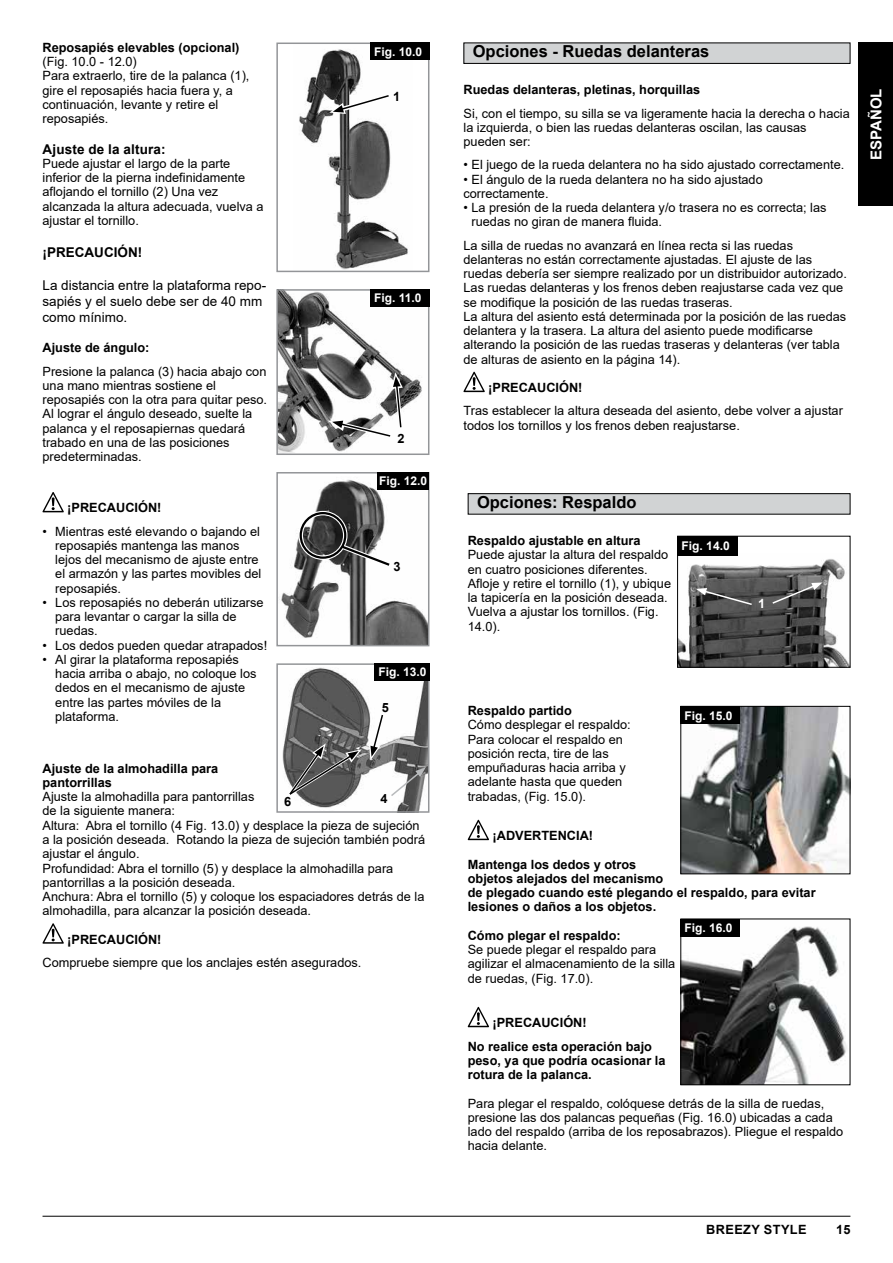
<style>
.page{position:relative;width:893px;height:1263px;background:#fff}
.page>*{position:absolute;margin:0;border:0;box-sizing:border-box;transform-origin:0 0}
.t1{font:700 16.5px "Arial";color:#000}
.t2{font:700 15px "Arial";color:#fff}
.t3{font:13.5px/16.2px "Arial";color:#000}
.t4{font:700 13.5px "Arial";letter-spacing:.01em;color:#000}
.t5{font:12.75px/14.2px "Arial";color:#000}
.t6{font:700 12.75px/14.2px "Arial";color:#000}
.t7{font:700 12.75px "Arial";letter-spacing:.035em;color:#000}
.t8{font:700 12.75px "Arial";color:#fff}
.t9{font:700 12px "Arial";color:#fff}
</style>
<div class="page">
<hr style="left:43px;top:1216px;width:807px;height:1px;background:#000">
<div style="left:859px;top:43px;width:34px;height:163px;background:#000"></div>
<svg style="left:463px;top:372px;width:22px;height:20px"></svg>
<div style="left:464px;top:43px;width:386px;height:20px;background:#d1d3d4"></div>
<div style="left:463px;top:43px;width:387px;height:21px;border:1px solid #000"></div>
<div style="left:468px;top:494px;width:382px;height:20px;background:#d1d3d4"></div>
<div style="left:468px;top:493px;width:382px;height:21px;border:1px solid #000"></div>
<svg style="left:468px;top:820px;width:21px;height:20px"></svg>
<svg style="left:468px;top:1007px;width:21px;height:20px"></svg>
<img style="left:682px;top:708px;width:166px;height:164px">
<div style="left:680px;top:706px;width:170px;height:168px;border:1px solid #000"></div>
<div style="left:680px;top:707px;width:60px;height:17px;background:#000"></div>
<img style="left:682px;top:926px;width:165px;height:157px">
<div style="left:680px;top:918px;width:170px;height:167px;border:1px solid #000"></div>
<div style="left:680px;top:919px;width:60px;height:17px;background:#000"></div>
<img style="left:679px;top:555px;width:169px;height:111px">
<div style="left:677px;top:536px;width:173px;height:132px;border:1px solid #000"></div>
<div style="left:677px;top:536px;width:61px;height:19px;background:#000"></div>
<svg style="left:769px;top:565px;width:53px;height:72px;background:#555"></svg>
<svg style="left:696px;top:588px;width:57px;height:18px"></svg>
<svg style="left:43px;top:492px;width:21px;height:20px"></svg>
<svg style="left:43px;top:923px;width:21px;height:21px"></svg>
<img style="left:299px;top:49px;width:109px;height:220px">
<div style="left:276px;top:43px;width:153px;height:229px;border:2px solid #939598"></div>
<img style="left:279px;top:292px;width:147px;height:160px">
<div style="left:276px;top:289px;width:153px;height:166px;border:2px solid #939598"></div>
<img style="left:279px;top:477px;width:147px;height:166px">
<div style="left:276px;top:472px;width:153px;height:174px;border:2px solid #939598"></div>
<div style="left:370px;top:43px;width:59px;height:17px;background:#000"></div>
<div style="left:370px;top:289px;width:59px;height:17px;background:#000"></div>
<div style="left:378px;top:472px;width:51px;height:17px;background:#000"></div>
<svg style="left:329px;top:92px;width:61px;height:23px"></svg>
<svg style="left:328px;top:372px;width:77px;height:68px"></svg>
<div style="left:298px;top:511px;width:49px;height:49px;border:4px solid #fff;border-radius:50%"></div>
<div style="left:300px;top:512px;width:46px;height:47px;border:2px solid #000;border-radius:50%"></div>
<svg style="left:337px;top:541px;width:58px;height:30px"></svg>
<img style="left:282px;top:668px;width:144px;height:142px">
<div style="left:276px;top:663px;width:153px;height:150px;border:2px solid #939598"></div>
<div style="left:374px;top:663px;width:55px;height:17px;background:#000"></div>
<svg style="left:389px;top:767px;width:37px;height:31px"></svg>
<svg style="left:369px;top:713px;width:16px;height:47px"></svg>
<svg style="left:286px;top:743px;width:76px;height:55px;background:#686868"></svg>
<p class="t6" style="left:43px;top:40px;width:198px">Reposapiés elevables (opcional)</p>
<p class="t5" style="left:43px;top:54px;width:208px">(Fig. 10.0 - 12.0)<br>Para extraerlo, tire de la palanca (1), gire el reposapiés hacia fuera y, a continuación, levante y retire el reposapiés.</p>
<p class="t4" style="left:43px;top:139px;width:124px">Ajuste de la altura:</p>
<p class="t5" style="left:43px;top:156px;width:223px">Puede ajustar el largo de la parte inferior de la pierna indefinidamente aflojando el tornillo (2) Una vez alcanzada la altura adecuada, vuelva a ajustar el tornillo.</p>
<p class="t4" style="left:43px;top:243px;width:101px">¡PRECAUCIÓN!</p>
<p class="t3" style="left:43px;top:277px;width:225px">La distancia entre la plataforma repo&shy;sapiés y el suelo debe ser de 40 mm como mínimo.</p>
<p class="t6" style="left:43px;top:341px;width:108px">Ajuste de ángulo:</p>
<p class="t5" style="left:43px;top:364px;width:226px">Presione la palanca (3) hacia abajo con una mano mientras sostiene el reposapiés con la otra para quitar peso.<br>Al lograr el ángulo deseado, suelte la palanca y el reposapiernas quedará trabado en una de las posiciones predeterminadas.</p>
<p class="t6" style="left:67px;top:501px;width:96px">¡PRECAUCIÓN!</p>
<p class="t5" style="left:55px;top:524px;width:208px;text-indent:-13px">• Mientras esté elevando o bajando el reposapiés mantenga las manos lejos del mecanismo de ajuste entre el armazón y las partes movibles del reposapiés.</p>
<p class="t5" style="left:55px;top:595px;width:210px;text-indent:-13px">• Los reposapiés no deberán utilizarse para levantar o cargar la silla de ruedas.</p>
<p class="t5" style="left:43px;top:638px;width:226px">• Los dedos pueden quedar atrapados!</p>
<p class="t5" style="left:55px;top:652px;width:203px;text-indent:-13px">• Al girar la plataforma reposapiés hacia arriba o abajo, no coloque los dedos en el mecanismo de ajuste entre las partes móviles de la plataforma.</p>
<p class="t9" style="left:374px;top:43px;width:50px">Fig. 10.0</p>
<p class="t6" style="left:393px;top:89px;width:9px">1</p>
<p class="t9" style="left:374px;top:290px;width:49px">Fig. 11.0</p>
<p class="t6" style="left:397px;top:431px;width:9px">2</p>
<p class="t9" style="left:379px;top:472px;width:50px">Fig. 12.0</p>
<p class="t6" style="left:393px;top:560px;width:9px">3</p>
<p class="t9" style="left:378px;top:664px;width:50px">Fig. 13.0</p>
<p class="t6" style="left:382px;top:701px;width:9px">5</p>
<p class="t6" style="left:43px;top:761px;width:177px">Ajuste de la almohadilla para pantorrillas</p>
<p class="t5" style="left:43px;top:789px;width:384px">Ajuste la almohadilla para pantorrillas<br>de la siguiente manera:<br>Altura: Abra el tornillo (4 Fig. 13.0) y desplace la pieza de sujeción a la posición deseada. Rotando la pieza de sujeción también podrá ajustar el ángulo.<br>Profundidad: Abra el tornillo (5) y desplace la almohadilla para pantorrillas a la posición deseada.<br>Anchura: Abra el tornillo (5) y coloque los espaciadores detrás de la almohadilla, para alcanzar la posición deseada.</p>
<p class="t6" style="left:67px;top:932px;width:96px">¡PRECAUCIÓN!</p>
<p class="t5" style="left:43px;top:955px;width:320px">Compruebe siempre que los anclajes estén asegurados.</p>
<p class="t6" style="left:381px;top:791px;width:9px">4</p>
<p class="t6" style="left:284px;top:795px;width:9px">6</p>
<p class="t1" style="left:473px;top:40px;width:238px">Opciones - Ruedas delanteras</p>
<p class="t6" style="left:463px;top:83px;width:238px">Ruedas delanteras, pletinas, horquillas</p>
<p class="t5" style="left:463px;top:106px;width:388px">Si, con el tiempo, su silla se va ligeramente hacia la derecha o hacia la izquierda, o bien las ruedas delanteras oscilan, las causas pueden ser:</p>
<p class="t5" style="left:463px;top:158px;width:382px">• El juego de la rueda delantera no ha sido ajustado correctamente.</p>
<p class="t5" style="left:463px;top:172px;width:301px">• El ángulo de la rueda delantera no ha sido ajustado correctamente.</p>
<p class="t5" style="left:471px;top:200px;width:357px;text-indent:-8px">• La presión de la rueda delantera y/o trasera no es correcta; las ruedas no giran de manera fluida.</p>
<p class="t5" style="left:463px;top:238px;width:385px">La silla de ruedas no avanzará en línea recta si las ruedas delanteras no están correctamente ajustadas. El ajuste de las ruedas debería ser siempre realizado por un distribuidor autorizado.<br>Las ruedas delanteras y los frenos deben reajustarse cada vez que se modifique la posición de las ruedas traseras.<br>La altura del asiento está determinada por la posición de las ruedas delantera y la trasera. La altura del asiento puede modificarse alterando la posición de las ruedas traseras y delanteras (ver tabla de alturas de asiento en la página 14).</p>
<p class="t6" style="left:488px;top:381px;width:96px">¡PRECAUCIÓN!</p>
<p class="t5" style="left:463px;top:404px;width:381px">Tras establecer la altura deseada del asiento, debe volver a ajustar todos los tornillos y los frenos deben reajustarse.</p>
<p class="t2" style="left:866px;top:160px;width:73px;rotate:-90deg">ESPAÑOL</p>
<p class="t1" style="left:477px;top:490px;width:161px">Opciones: Respaldo</p>
<p class="t6" style="left:468px;top:534px;width:174px">Respaldo ajustable en altura</p>
<p class="t5" style="left:468px;top:548px;width:205px">Puede ajustar la altura del respaldo en cuatro posiciones diferentes.<br>Afloje y retire el tornillo (1), y ubique la tapicería en la posición deseada.<br>Vuelva a ajustar los tornillos. (Fig.<br>14.0).</p>
<p class="t9" style="left:682px;top:537px;width:50px">Fig. 14.0</p>
<p class="t8" style="left:758px;top:595px;width:9px">1</p>
<p class="t6" style="left:468px;top:704px;width:106px">Respaldo partido</p>
<p class="t5" style="left:468px;top:718px;width:164px">Cómo desplegar el respaldo:<br>Para colocar el respaldo en posición recta, tire de las empuñaduras hacia arriba y adelante hasta que queden trabadas, (Fig. 15.0).</p>
<p class="t6" style="left:493px;top:829px;width:102px">¡ADVERTENCIA!</p>
<p class="t6" style="left:468px;top:857px;width:349px">Mantenga los dedos y otros<br>objetos alejados del mecanismo<br>de plegado cuando esté plegando el respaldo, para evitar lesiones o daños a los objetos.</p>
<p class="t6" style="left:468px;top:928px;width:155px">Cómo plegar el respaldo:</p>
<p class="t5" style="left:468px;top:942px;width:209px">Se puede plegar el respaldo para agilizar el almacenamiento de la silla de ruedas, (Fig. 17.0).</p>
<p class="t6" style="left:468px;top:1011px;width:186px;line-height:23.2px;text-indent:25px">¡PRECAUCIÓN!<br>No realice esta operación bajo</p>
<p class="t6" style="left:468px;top:1053px;width:199px">peso, ya que podría ocasionar la rotura de la palanca.</p>
<p class="t5" style="left:468px;top:1096px;width:377px">Para plegar el respaldo, colóquese detrás de la silla de ruedas, presione las dos palancas pequeñas (Fig. 16.0) ubicadas a cada lado del respaldo (arriba de los reposabrazos). Pliegue el respaldo hacia delante.</p>
<p class="t9" style="left:685px;top:707px;width:50px">Fig. 15.0</p>
<p class="t9" style="left:685px;top:919px;width:50px">Fig. 16.0</p>
<p class="t7" style="left:706px;top:1220px;width:102px">BREEZY STYLE</p>
<p class="t6" style="left:836px;top:1222px;width:16px">15</p>
</div>
